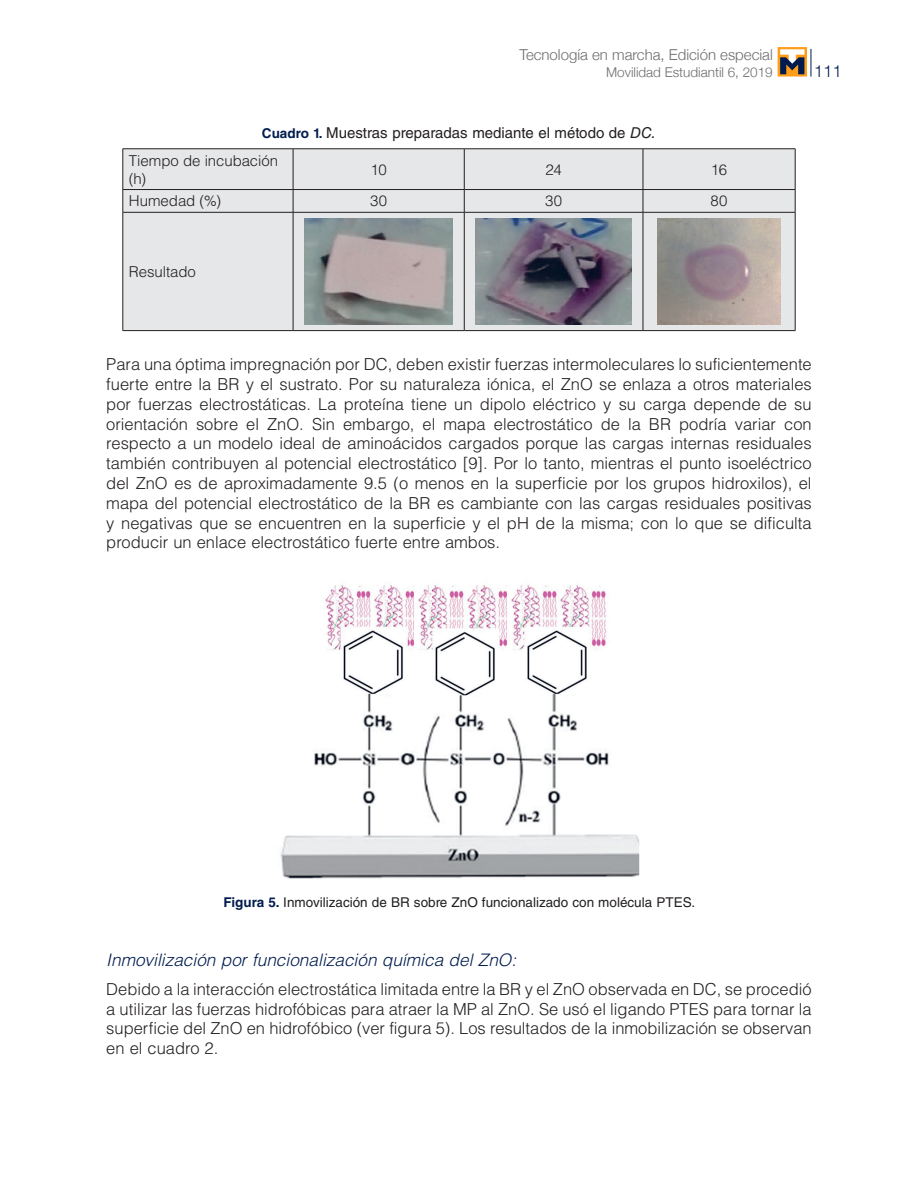
<style>
.page{position:relative;width:918px;height:1188px;background:#fff}
.page>*{position:absolute;margin:0;border:0;box-sizing:border-box;transform-origin:0 0}
._8subtitulo3{font:italic 300 17.25px "Helvetica LT Std";color:#001c4e}
._6texto{font:300 16.5px/19.8px "Helvetica LT Std";color:#231f20;text-align:justify}
.t1{font:300 16.5px "Helvetica Neue";color:#001c4e}
.Textos_tablas{font:300 15px/18px "Helvetica LT Std";letter-spacing:-.005em;color:#231f20}
._9tituloscuadros1{font:15px "Helvetica LT Std";color:#231f20}
.t2{font:300 15px "Helvetica Neue";color:#6c6d70}
.titulofiguras{font:13.5px "Helvetica LT Std";color:#231f20}
.t3{font:300 13.5px "Helvetica Neue";color:#6c6d70}
.s1{font-weight:700;font-size:13.5px;color:#001c4e}
.s2{font-style:italic}
.s3{font-weight:700;color:#001c4e}
</style>
<div class="page">
<svg style="left:811px;top:49px;width:1px;height:28px"></svg>
<svg style="left:778px;top:47px;width:29px;height:30px"></svg>
<svg style="left:780px;top:49px;width:24px;height:25px"></svg>
<div style="left:124px;top:150px;width:671px;height:180px;background:#e6e7e9"></div>
<hr style="left:123px;top:149px;width:170px;height:1px;background:#231f20">
<hr style="left:123px;top:149px;width:1px;height:40px;background:#231f20">
<hr style="left:293px;top:149px;width:171px;height:1px;background:#231f20">
<hr style="left:293px;top:149px;width:1px;height:40px;background:#231f20">
<hr style="left:464px;top:149px;width:179px;height:1px;background:#231f20">
<hr style="left:464px;top:149px;width:1px;height:40px;background:#231f20">
<hr style="left:643px;top:149px;width:152px;height:1px;background:#231f20">
<hr style="left:643px;top:149px;width:1px;height:40px;background:#231f20">
<hr style="left:795px;top:149px;width:1px;height:40px;background:#231f20">
<hr style="left:123px;top:189px;width:170px;height:1px;background:#231f20">
<svg style="left:123px;top:190px;width:1px;height:22px"></svg>
<hr style="left:293px;top:189px;width:171px;height:1px;background:#231f20">
<svg style="left:293px;top:190px;width:1px;height:22px"></svg>
<hr style="left:464px;top:189px;width:179px;height:1px;background:#231f20">
<svg style="left:464px;top:190px;width:1px;height:22px"></svg>
<hr style="left:643px;top:189px;width:152px;height:1px;background:#231f20">
<svg style="left:643px;top:190px;width:1px;height:22px"></svg>
<svg style="left:795px;top:190px;width:1px;height:22px"></svg>
<hr style="left:123px;top:212px;width:170px;height:1px;background:#231f20">
<hr style="left:123px;top:212px;width:1px;height:118px;background:#231f20">
<hr style="left:293px;top:212px;width:171px;height:1px;background:#231f20">
<hr style="left:293px;top:212px;width:1px;height:118px;background:#231f20">
<hr style="left:464px;top:212px;width:179px;height:1px;background:#231f20">
<hr style="left:464px;top:212px;width:1px;height:118px;background:#231f20">
<hr style="left:643px;top:212px;width:152px;height:1px;background:#231f20">
<hr style="left:643px;top:212px;width:1px;height:118px;background:#231f20">
<hr style="left:795px;top:212px;width:1px;height:118px;background:#231f20">
<hr style="left:123px;top:330px;width:170px;height:1px;background:#231f20">
<hr style="left:293px;top:330px;width:171px;height:1px;background:#231f20">
<hr style="left:464px;top:330px;width:179px;height:1px;background:#231f20">
<hr style="left:643px;top:330px;width:152px;height:1px;background:#231f20">
<img style="left:305px;top:218px;width:148px;height:107px">
<img style="left:476px;top:218px;width:156px;height:107px">
<img style="left:658px;top:218px;width:123px;height:107px">
<img style="left:280px;top:585px;width:360px;height:294px">
<p class="t2" style="left:519px;top:43px;width:255px">Tecnología en marcha, Edición especial</p>
<p class="t3" style="left:606px;top:61px;width:168px">Movilidad Estudiantil 6, 2019</p>
<p class="_9tituloscuadros1" style="left:262px;top:124px;width:396px"><span class="s1">Cuadro 1.</span> Muestras preparadas mediante el método de <span class="s2">DC.</span></p>
<p class="Textos_tablas" style="left:129px;top:151px;width:151px">Tiempo de incubación (h)</p>
<p class="Textos_tablas" style="left:371px;top:160px;width:18px">10</p>
<p class="Textos_tablas" style="left:546px;top:160px;width:18px">24</p>
<p class="Textos_tablas" style="left:711px;top:160px;width:18px">16</p>
<p class="Textos_tablas" style="left:129px;top:192px;width:94px">Humedad (%)</p>
<p class="Textos_tablas" style="left:370px;top:192px;width:19px">30</p>
<p class="Textos_tablas" style="left:545px;top:192px;width:19px">30</p>
<p class="Textos_tablas" style="left:711px;top:192px;width:19px">80</p>
<p class="Textos_tablas" style="left:129px;top:262px;width:69px">Resultado</p>
<p class="t1" style="left:814px;top:57px;width:29px">111</p>
<p class="_6texto" style="left:106px;top:354px;width:707px">Para una óptima impregnación por DC, deben existir fuerzas intermoleculares lo suficientemente fuerte entre la BR y el sustrato. Por su naturaleza iónica, el ZnO se enlaza a otros materiales por fuerzas electrostáticas. La proteína tiene un dipolo eléctrico y su carga depende de su orientación sobre el ZnO. Sin embargo, el mapa electrostático de la BR podría variar con respecto a un modelo ideal de aminoácidos cargados porque las cargas internas residuales también contribuyen al potencial electrostático [9]. Por lo tanto, mientras el punto isoeléctrico del ZnO es de aproximadamente 9.5 (o menos en la superficie por los grupos hidroxilos), el mapa del potencial electrostático de la BR es cambiante con las cargas residuales positivas y negativas que se encuentren en la superficie y el pH de la misma; con lo que se dificulta producir un enlace electrostático fuerte entre ambos.</p>
<p class="titulofiguras" style="left:224px;top:895px;width:473px"><span class="s3">Figura 5.</span> Inmovilización de BR sobre ZnO funcionalizado con molécula PTES.</p>
<p class="_8subtitulo3" style="left:106px;top:950px;width:411px">Inmovilización por funcionalización química del ZnO:</p>
<p class="_6texto" style="left:106px;top:979px;width:707px">Debido a la interacción electrostática limitada entre la BR y el ZnO observada en DC, se procedió a utilizar las fuerzas hidrofóbicas para atraer la MP al ZnO. Se usó el ligando PTES para tornar la superficie del ZnO en hidrofóbico (ver figura 5). Los resultados de la inmobilización se observan en el cuadro 2.</p>
</div>
